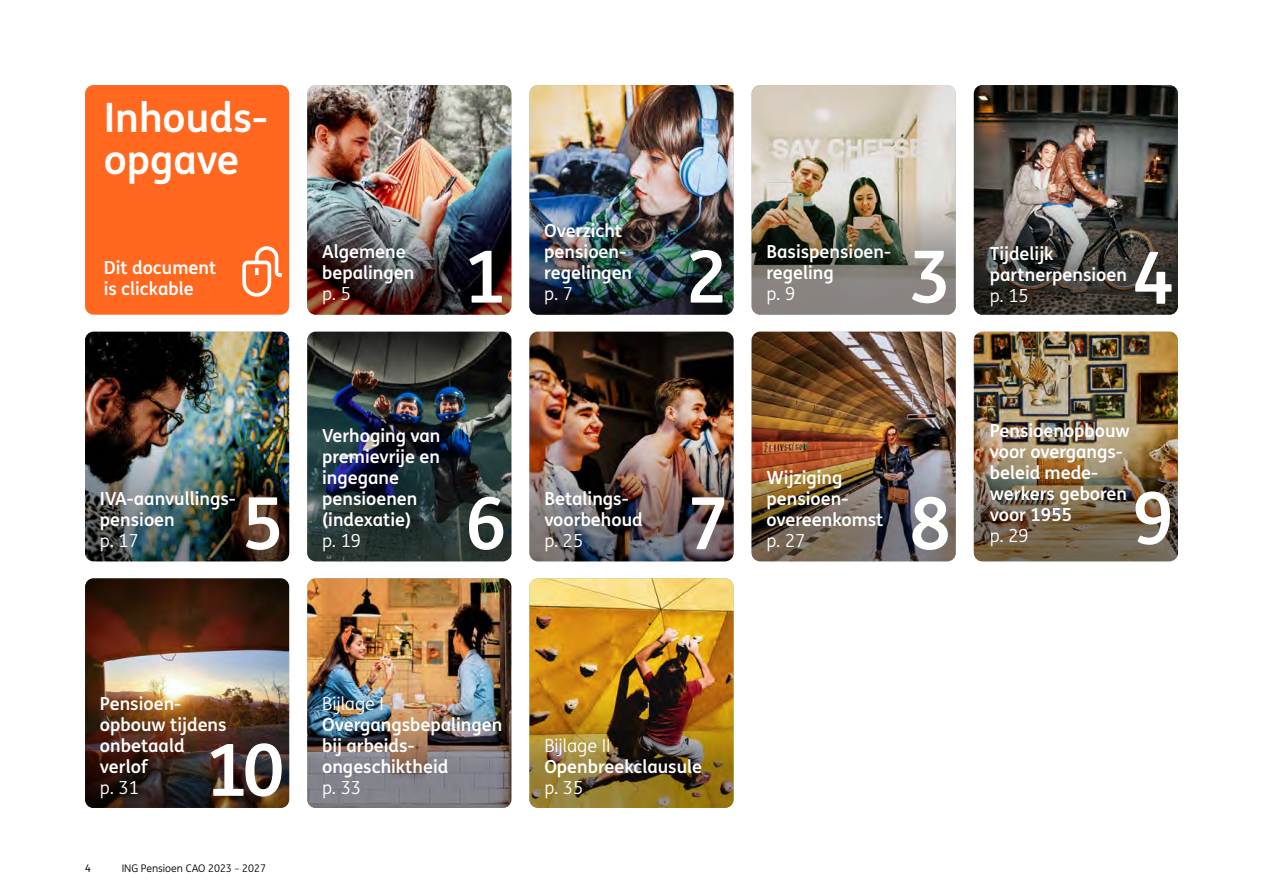
<style>
.page{position:relative;width:1263px;height:893px;background:#fff}
.page>*{position:absolute;margin:0;border:0;box-sizing:border-box;transform-origin:0 0}
.t1{font:700 72px "ING Me";color:#fff}
.t2{font:700 40.5px/42px "ING Me";color:#fff}
.t3{font:700 18px/21px "ING Me";color:#fff}
.t4{font:18px "ING Me";color:#fff}
.t5{font:10.5px "ING Me";color:#000}
</style>
<div class="page">
<div style="left:85px;top:85px;width:204px;height:230px;background:#ff681e;border-radius:8px"></div>
<img style="left:307px;top:85px;width:204px;height:114px">
<img style="left:529px;top:85px;width:204px;height:114px">
<img style="left:752px;top:85px;width:204px;height:114px">
<img style="left:974px;top:85px;width:204px;height:114px">
<img style="left:85px;top:332px;width:204px;height:113px">
<img style="left:307px;top:332px;width:204px;height:113px">
<img style="left:529px;top:332px;width:204px;height:113px">
<img style="left:752px;top:332px;width:204px;height:113px">
<img style="left:974px;top:332px;width:204px;height:113px">
<img style="left:85px;top:578px;width:204px;height:114px">
<img style="left:307px;top:578px;width:204px;height:114px">
<img style="left:529px;top:578px;width:204px;height:114px">
<img style="left:307px;top:199px;width:204px;height:116px">
<img style="left:529px;top:199px;width:204px;height:116px">
<img style="left:752px;top:199px;width:204px;height:116px">
<img style="left:974px;top:199px;width:204px;height:116px">
<img style="left:85px;top:445px;width:204px;height:116px">
<svg style="left:307px;top:445px;width:204px;height:116px;background:#222f34"></svg>
<img style="left:529px;top:445px;width:204px;height:116px">
<img style="left:752px;top:445px;width:204px;height:116px">
<img style="left:974px;top:445px;width:204px;height:116px">
<img style="left:85px;top:692px;width:204px;height:116px">
<img style="left:307px;top:692px;width:204px;height:116px">
<img style="left:529px;top:692px;width:204px;height:116px">
<svg style="left:242px;top:246px;width:40px;height:51px"></svg>
<h2 class="t2" style="left:104px;top:94px;width:162px">Inhouds&shy;opgave</h2>
<p class="t3" style="left:104px;top:256px;width:114px">Dit document is clickable</p>
<p class="t3" style="left:322px;top:240px;width:94px">Algemene bepalingen</p>
<p class="t4" style="left:322px;top:281px;width:30px">p. 5</p>
<p class="t3" style="left:544px;top:219px;width:89px">Overzicht pensioen&shy;regelingen</p>
<p class="t4" style="left:544px;top:281px;width:30px">p. 7</p>
<p class="t3" style="left:766px;top:240px;width:125px">Basispensioen&shy;regeling</p>
<p class="t4" style="left:766px;top:281px;width:30px">p. 9</p>
<p class="t3" style="left:990px;top:242px;width:139px">Tijdelijk partnerpensioen</p>
<p class="t4" style="left:990px;top:282px;width:40px">p. 15</p>
<h1 class="t1" style="left:465px;top:219px;width:43px">1</h1>
<h1 class="t1" style="left:687px;top:219px;width:43px">2</h1>
<h1 class="t1" style="left:909px;top:219px;width:43px">3</h1>
<h1 class="t1" style="left:1132px;top:220px;width:43px">4</h1>
<p class="t3" style="left:100px;top:487px;width:136px">IVA-aanvullings&shy;pensioen</p>
<p class="t4" style="left:100px;top:528px;width:40px">p. 17</p>
<p class="t3" style="left:990px;top:419px;width:141px">Pensioenopbouw voor overgangs&shy;beleid mede&shy;werkers geboren voor 1955</p>
<p class="t4" style="left:990px;top:523px;width:40px">p. 29</p>
<p class="t3" style="left:322px;top:424px;width:120px">Verhoging van premievrije en ingegane pensioenen (indexatie)</p>
<p class="t4" style="left:322px;top:528px;width:40px">p. 19</p>
<p class="t3" style="left:766px;top:466px;width:119px">Wijziging pensioen&shy;overeenkomst</p>
<p class="t4" style="left:766px;top:528px;width:40px">p. 27</p>
<p class="t3" style="left:544px;top:487px;width:100px">Betalings&shy;voorbehoud</p>
<p class="t4" style="left:544px;top:528px;width:40px">p. 25</p>
<h1 class="t1" style="left:242px;top:465px;width:43px">5</h1>
<h1 class="t1" style="left:465px;top:465px;width:43px">6</h1>
<h1 class="t1" style="left:687px;top:465px;width:43px">7</h1>
<h1 class="t1" style="left:909px;top:465px;width:43px">8</h1>
<h1 class="t1" style="left:1132px;top:460px;width:43px">9</h1>
<p class="t3" style="left:100px;top:692px;width:128px">Pensioen&shy;opbouw tijdens onbetaald verlof</p>
<p class="t4" style="left:100px;top:774px;width:40px">p. 31</p>
<h1 class="t1" style="left:206px;top:712px;width:80px">10</h1>
<p class="t5" style="left:85px;top:860px;width:7px">4</p>
<p class="t5" style="left:122px;top:860px;width:146px">ING Pensioen CAO 2023 – 2027</p>
<p class="t4" style="left:322px;top:690px;width:63px">Bijlage I</p>
<p class="t3" style="left:322px;top:713px;width:182px">Overgangsbepalingen bij arbeids&shy;ongeschiktheid</p>
<p class="t4" style="left:322px;top:774px;width:40px">p. 33</p>
<p class="t4" style="left:544px;top:732px;width:68px">Bijlage II</p>
<p class="t3" style="left:544px;top:755px;width:159px">Openbreekclausule</p>
<p class="t4" style="left:544px;top:774px;width:40px">p. 35</p>
</div>
